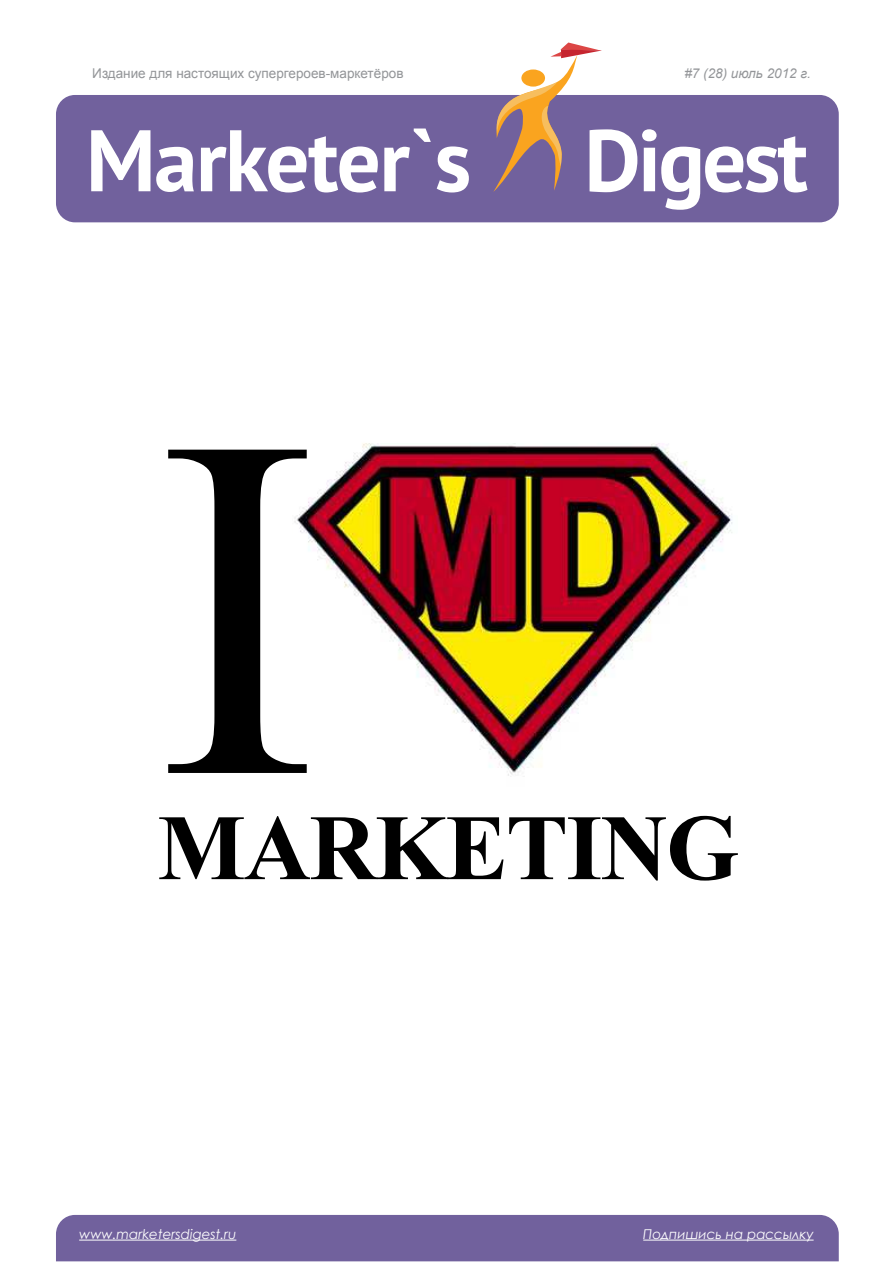
<style>
.page{position:relative;width:893px;height:1263px;background:#fff}
.page>*{position:absolute;margin:0;border:0;box-sizing:border-box;transform-origin:0 0}
.t1{font:488.25px "Times New Roman";color:#000}
.t2{font:700 93.3px "Times New Roman";letter-spacing:-.02em;color:#000}
.t3{font:13.5px "Arial";color:#939598}
.t4{font:italic 13.5px "Century Gothic";color:#fff}
.t5{font:italic 13.5px "Arial";color:#939598}
</style>
<div class="page">
<div style="left:56px;top:95px;width:783px;height:127px;background:#71619d;border-radius:19px"></div>
<svg style="left:91px;top:129px;width:378px;height:63px"></svg>
<svg style="left:493px;top:43px;width:314px;height:167px"></svg>
<div style="left:56px;top:1215px;width:783px;height:46px;background:#71619d"></div>
<img style="left:294px;top:443px;width:439px;height:333px">
<hr style="left:79px;top:1240px;width:157px;height:1px;background:#fff">
<hr style="left:643px;top:1240px;width:171px;height:1px;background:#fff">
<p class="t3" style="left:92px;top:65px;width:313px">Издание для настоящих супергероев-маркетёров</p>
<p class="t5" style="left:684px;top:65px;width:128px">#7 (28) июль 2012 г.</p>
<h1 class="t1" style="left:156px;top:319px;width:164px">I</h1>
<h2 class="t2" style="left:157px;top:792px;width:583px">MARKETING</h2>
<p class="t4" style="left:79px;top:1228px;width:159px">www.marketersdigest.ru</p>
<p class="t4" style="left:643px;top:1224px;width:172px">Подпишись на рассылку</p>
</div>
